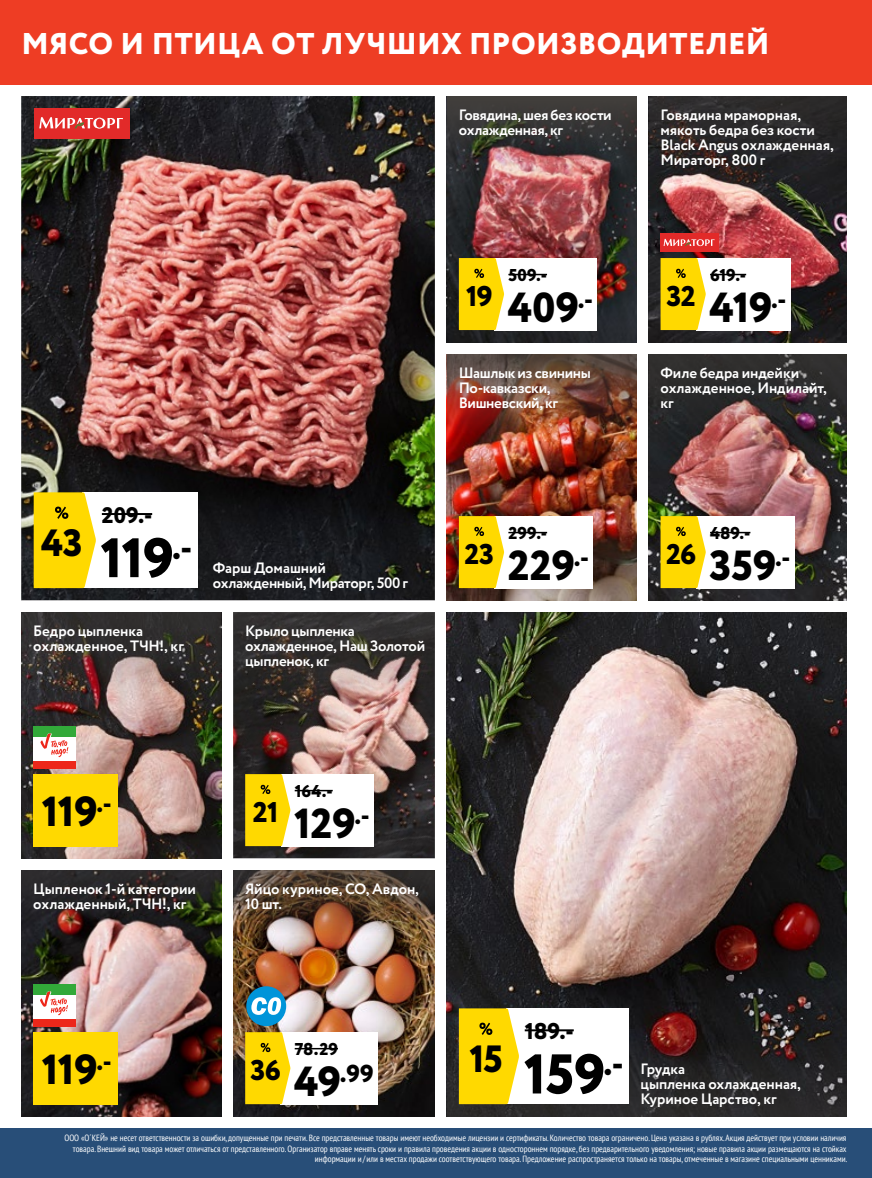
<style>
.page{position:relative;width:872px;height:1178px;background:#fff}
.page>*{position:absolute;margin:0;border:0;box-sizing:border-box;transform-origin:0 0}
.t1{font:800 55.8px "Circe";color:#000}
.t2{font:800 55.5px "Circe";color:#000}
.t3{font:800 42px "Circe";letter-spacing:-.005em;color:#000}
.t4{font:800 37.95px "Circe";color:#000}
.t5{font:800 30px "Circe";letter-spacing:.015em;color:#fff}
.t6{font:800 28.5px "Circe";letter-spacing:-.025em;color:#000}
.t7{font:800 24.45px "Circe";color:#000}
.t8{font:800 22.8px "Circe";color:#000}
.t9{font:800 22.5px "Circe";color:#000}
.t10{font:800 17.1px "Circe";letter-spacing:.005em;color:#000}
.t11{font:700 15px/15px "Circe";letter-spacing:-.005em;color:#fff}
.t12{font:700 15px/15px "Circe";letter-spacing:-.025em;color:#fff}
.t13{font:condensed 9px/10.5px "PT Sans";color:#fff;text-align:right}
</style>
<div class="page">
<img style="left:21px;top:708px;width:200px;height:150px">
<img style="left:233px;top:945px;width:202px;height:171px">
<img style="left:233px;top:708px;width:202px;height:150px">
<img style="left:21px;top:932px;width:200px;height:184px">
<img style="left:648px;top:178px;width:198px;height:164px">
<img style="left:648px;top:450px;width:198px;height:150px">
<img style="left:447px;top:450px;width:189px;height:150px">
<img style="left:447px;top:162px;width:189px;height:180px">
<img style="left:21px;top:96px;width:414px;height:504px">
<img style="left:447px;top:612px;width:399px;height:408px">
<svg style="left:233px;top:612px;width:202px;height:96px;background:#4b423f"></svg>
<img style="left:21px;top:612px;width:200px;height:96px">
<img style="left:233px;top:870px;width:202px;height:75px">
<img style="left:21px;top:870px;width:200px;height:62px">
<img style="left:648px;top:354px;width:198px;height:96px">
<svg style="left:447px;top:96px;width:189px;height:66px;background:#433c3a"></svg>
<img style="left:447px;top:354px;width:189px;height:96px">
<svg style="left:648px;top:96px;width:198px;height:82px;background:#2b2728"></svg>
<svg style="left:447px;top:1020px;width:399px;height:96px;background:#2f2728"></svg>
<div style="left:246px;top:986px;width:40px;height:40px;background:#0094d9;border-radius:50%"></div>
<svg style="left:251px;top:997px;width:30px;height:18px"></svg>
<div style="left:35px;top:108px;width:95px;height:30px;background:#e22a29"></div>
<svg style="left:39px;top:117px;width:84px;height:12px"></svg>
<div style="left:0;top:1128px;width:872px;height:50px;background:#284e78"></div>
<div style="left:82px;top:492px;width:115px;height:96px;background:#fff"></div>
<hr style="left:102px;top:513px;width:50px;height:2px;background:#000">
<svg style="left:34px;top:492px;width:62px;height:96px;background:#fbd918"></svg>
<div style="left:494px;top:516px;width:99px;height:72px;background:#fff"></div>
<hr style="left:508px;top:532px;width:39px;height:1px;background:#000">
<svg style="left:459px;top:516px;width:45px;height:72px;background:#fbd917"></svg>
<div style="left:696px;top:258px;width:94px;height:72px;background:#fff"></div>
<hr style="left:710px;top:274px;width:36px;height:1px;background:#000">
<svg style="left:660px;top:258px;width:46px;height:72px;background:#f8d718"></svg>
<div style="left:494px;top:258px;width:103px;height:72px;background:#fff"></div>
<hr style="left:508px;top:274px;width:39px;height:1px;background:#000">
<svg style="left:459px;top:258px;width:45px;height:72px;background:#fbd917"></svg>
<div style="left:660px;top:233px;width:58px;height:19px;background:#e22a29"></div>
<svg style="left:663px;top:239px;width:51px;height:7px"></svg>
<div style="left:506px;top:1008px;width:122px;height:96px;background:#fff"></div>
<hr style="left:525px;top:1029px;width:49px;height:2px;background:#000">
<svg style="left:459px;top:1008px;width:60px;height:96px;background:#fad817"></svg>
<div style="left:280px;top:1032px;width:98px;height:72px;background:#fff"></div>
<hr style="left:295px;top:1048px;width:43px;height:1px;background:#000">
<svg style="left:245px;top:1032px;width:45px;height:72px;background:#fad815"></svg>
<div style="left:34px;top:726px;width:42px;height:42px;background:#fff"></div>
<div style="left:34px;top:726px;width:42px;height:11px;background:#32a939"></div>
<div style="left:34px;top:761px;width:42px;height:7px;background:#ed271a"></div>
<svg style="left:40px;top:733px;width:28px;height:24px"></svg>
<div style="left:33px;top:774px;width:85px;height:72px;background:#ffd900"></div>
<div style="left:696px;top:516px;width:98px;height:72px;background:#fff"></div>
<hr style="left:710px;top:532px;width:40px;height:1px;background:#000">
<svg style="left:660px;top:516px;width:46px;height:72px;background:#f8d718"></svg>
<div style="left:280px;top:774px;width:93px;height:72px;background:#fff"></div>
<hr style="left:295px;top:790px;width:38px;height:1px;background:#000">
<svg style="left:245px;top:774px;width:45px;height:72px;background:#fad815"></svg>
<div style="left:33px;top:1032px;width:85px;height:72px;background:#ffd900"></div>
<div style="left:33px;top:984px;width:42px;height:42px;background:#fff"></div>
<div style="left:33px;top:984px;width:42px;height:11px;background:#32a939"></div>
<div style="left:33px;top:1019px;width:42px;height:7px;background:#ed271a"></div>
<svg style="left:40px;top:991px;width:28px;height:24px"></svg>
<div style="left:0;top:0;width:872px;height:84px;background:#ee3d24"></div>
<h3 class="t5" style="left:21px;top:23px;width:749px">МЯСО И ПТИЦА ОТ ЛУЧШИХ ПРОИЗВОДИТЕЛЕЙ</h3>
<h3 class="t12" style="left:459px;top:108px;width:154px">Говядина, шея без кости охлажденная, кг</h3>
<h3 class="t11" style="left:660px;top:108px;width:175px">Говядина мраморная, мякоть бедра без кости<br>Black Angus охлажденная,<br>Мираторг, 800 г</h3>
<h3 class="t10" style="left:508px;top:264px;width:40px">509.-</h3>
<h3 class="t10" style="left:710px;top:264px;width:38px">619.-</h3>
<h3 class="t6" style="left:466px;top:277px;width:28px">19</h3>
<h3 class="t3" style="left:508px;top:279px;width:87px">409<sup>.-</sup></h3>
<h3 class="t6" style="left:666px;top:277px;width:31px">32</h3>
<h3 class="t3" style="left:709px;top:279px;width:79px">419<sup>.-</sup></h3>
<h3 class="t12" style="left:459px;top:366px;width:134px">Шашлык из свинины<br>По-кавказски,<br>Вишневский, кг</h3>
<h3 class="t11" style="left:660px;top:366px;width:168px">Филе бедра индейки охлажденное, Индилайт, кг</h3>
<h3 class="t9" style="left:102px;top:500px;width:52px">209.-</h3>
<h3 class="t4" style="left:41px;top:517px;width:43px">43</h3>
<h2 class="t2" style="left:100px;top:520px;width:93px">119<sup>.-</sup></h2>
<h3 class="t11" style="left:213px;top:561px;width:197px">Фарш Домашний охлажденный, Мираторг, 500 г</h3>
<h3 class="t6" style="left:464px;top:535px;width:31px">23</h3>
<h3 class="t10" style="left:508px;top:522px;width:40px">299.-</h3>
<h3 class="t3" style="left:508px;top:537px;width:83px">229<sup>.-</sup></h3>
<h3 class="t6" style="left:666px;top:535px;width:32px">26</h3>
<h3 class="t10" style="left:710px;top:522px;width:42px">489.-</h3>
<h3 class="t3" style="left:709px;top:537px;width:82px">359<sup>.-</sup></h3>
<h3 class="t11" style="left:33px;top:624px;width:152px">Бедро цыпленка охлажденное, ТЧН!, кг</h3>
<h3 class="t11" style="left:245px;top:624px;width:181px">Крыло цыпленка охлажденное, Наш Золотой цыпленок, кг</h3>
<h3 class="t3" style="left:42px;top:783px;width:71px">119<sup>.-</sup></h3>
<h3 class="t6" style="left:253px;top:793px;width:27px">21</h3>
<h3 class="t10" style="left:295px;top:780px;width:40px">164.-</h3>
<h3 class="t3" style="left:294px;top:795px;width:77px">129<sup>.-</sup></h3>
<h3 class="t11" style="left:33px;top:882px;width:164px">Цыпленок 1-й категории охлажденный, ТЧН!, кг</h3>
<h3 class="t11" style="left:245px;top:882px;width:175px">Яйцо куриное, СО, Авдон,<br>10 шт.</h3>
<h3 class="t8" style="left:525px;top:1016px;width:51px">189.-</h3>
<h3 class="t3" style="left:42px;top:1041px;width:71px">119<sup>.-</sup></h3>
<h3 class="t6" style="left:250px;top:1051px;width:32px">36</h3>
<h3 class="t10" style="left:295px;top:1038px;width:45px">78.29</h3>
<h3 class="t7" style="left:340px;top:1057px;width:36px">.99</h3>
<h3 class="t3" style="left:294px;top:1053px;width:49px">49</h3>
<h3 class="t4" style="left:469px;top:1033px;width:35px">15</h3>
<h1 class="t1" style="left:524px;top:1036px;width:101px">159<sup>.-</sup></h1>
<h3 class="t11" style="left:640px;top:1062px;width:162px">Грудка<br>цыпленка охлажденная,</h3>
<h3 class="t11" style="left:640px;top:1092px;width:138px">Куриное Царство, кг</h3>
<p class="t13" style="left:64px;top:1132px;width:784px">ООО «О´КЕЙ» не несет ответственности за ошибки, допущенные при печати. Все представленные товары имеют необходимые лицензии и сертификаты. Количество товара ограничено. Цена указана в рублях. Акция действует при условии наличия товара. Внешний вид товара может отличаться от представленного. Организатор вправе менять сроки и правила проведения акции в одностороннем порядке, без предварительного уведомления; новые правила акции размещаются на стойках информации и / или в местах продажи соответствующего товара. Предложение распространяется только на товары, отмеченные в магазине специальными ценниками.</p>
</div>
